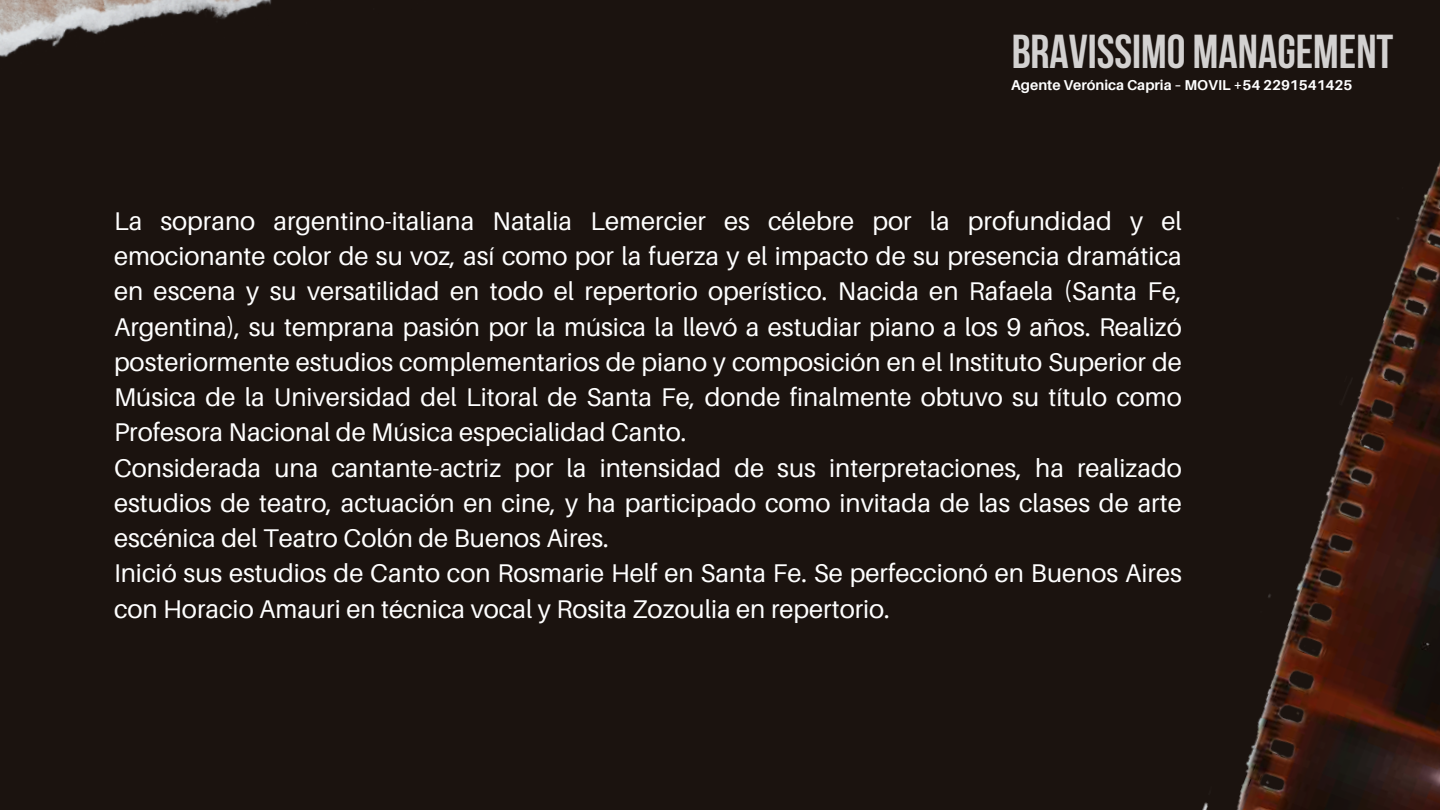
<style>
.page{position:relative;width:1440px;height:810px;background:#1b130f}
.page>*{position:absolute;margin:0;border:0;box-sizing:border-box;transform-origin:0 0}
.t1{font:700 47.4px "Bebas Neue";color:#fff}
.t2{font:25.6px/35.2px "Aileron";color:#fff;text-align:justify}
.t3{font:700 14.3px "Aileron";color:#fff}
</style>
<div class="page">
<img style="left:1202px;top:162px;width:238px;height:648px">
<img style="left:0;top:0;width:272px;height:57px">
<h1 class="t1" style="left:1011px;top:33px;width:384px">BRAVISSIMO MANAGEMENT</h1>
<p class="t3" style="left:1011px;top:76px;width:343px">Agente Verónica Capria – MOVIL +54 2291541425</p>
<p class="t2" style="left:114px;top:203px;width:1069px">La soprano argentino-italiana Natalia Lemercier es célebre por la profundidad y el emocionante color de su voz, así como por la fuerza y el impacto de su presencia dramática en escena y su versatilidad en todo el repertorio operístico. Nacida en Rafaela (Santa Fe, Argentina), su temprana pasión por la música la llevó a estudiar piano a los 9 años. Realizó posteriormente estudios complementarios de piano y composición en el Instituto Superior de Música de la Universidad del Litoral de Santa Fe, donde finalmente obtuvo su título como Profesora Nacional de Música especialidad Canto.</p>
<p class="t2" style="left:114px;top:450px;width:1069px">Considerada una cantante-actriz por la intensidad de sus interpretaciones, ha realizado estudios de teatro, actuación en cine, y ha participado como invitada de las clases de arte escénica del Teatro Colón de Buenos Aires.</p>
<p class="t2" style="left:114px;top:555px;width:1069px">Inició sus estudios de Canto con Rosmarie Helf en Santa Fe. Se perfeccionó en Buenos Aires con Horacio Amauri en técnica vocal y Rosita Zozoulia en repertorio.</p>
</div>
